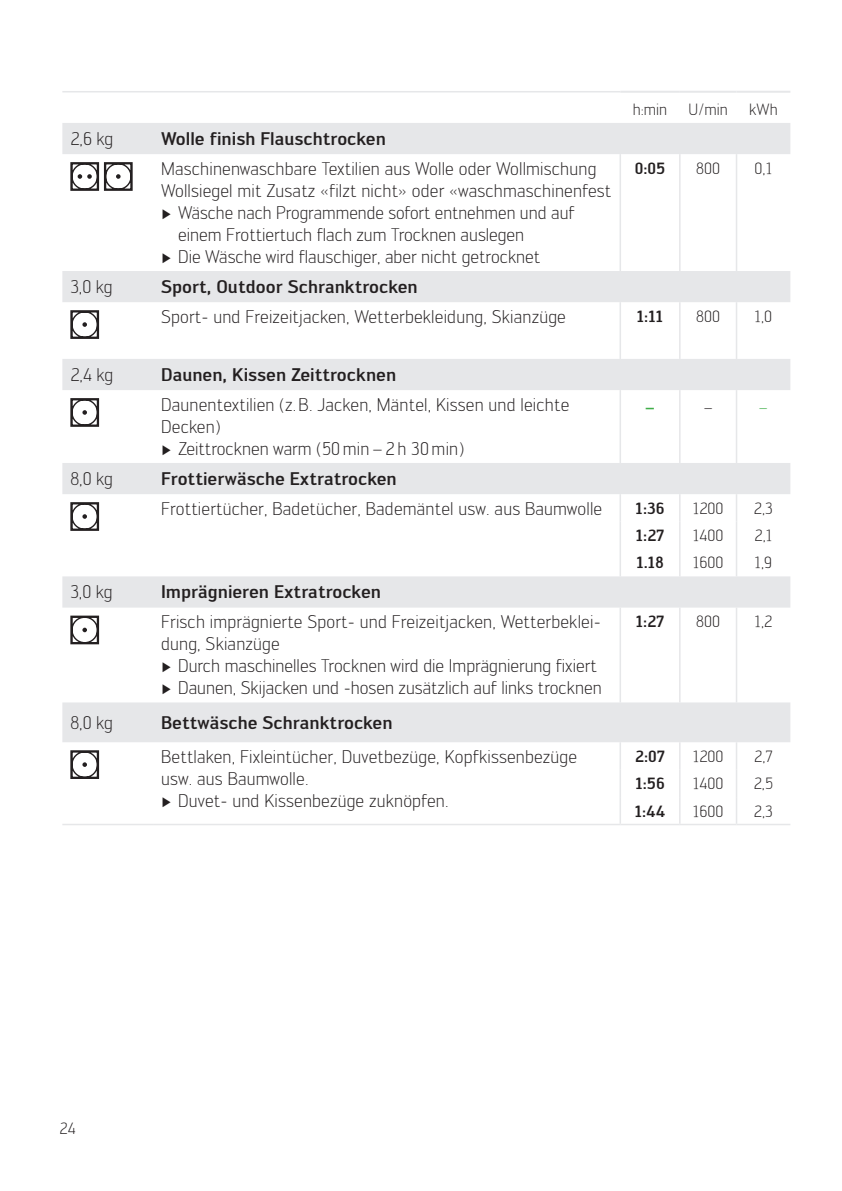
<style>
.page{position:relative;width:842px;height:1191px;background:#fff}
.page>*{position:absolute;margin:0;border:0;box-sizing:border-box;transform-origin:0 0}
.t1{font:300 18px/22px "Engel";letter-spacing:.01em;color:#231f20}
.t2{font:500 18px "Engel";color:#231f20}
.t3{font:300 16px "Engel";color:#231f20}
.t4{font:500 16px "Engel";color:#231f20}
.t5{font:500 16px "Engel";color:#40ae49}
.t6{font:300 16px "Engel";color:#40ae49}
.s1{font-family:"Century";font-weight:400;font-size:14px}
</style>
<div class="page">
<svg style="left:63px;top:92px;width:557px;height:1px"></svg>
<svg style="left:62px;top:123px;width:728px;height:619px"></svg>
<hr style="left:62px;top:823px;width:91px;height:2px;background:#e6e7e9">
<hr style="left:153px;top:823px;width:467px;height:2px;background:#e6e7e9">
<hr style="left:680px;top:823px;width:56px;height:2px;background:#e6e7e9">
<hr style="left:736px;top:823px;width:54px;height:2px;background:#e6e7e9">
<hr style="left:620px;top:823px;width:60px;height:2px;background:#e6e7e9">
<hr style="left:62px;top:91px;width:91px;height:1px;background:#e6e7e9">
<hr style="left:153px;top:91px;width:467px;height:1px;background:#e6e7e9">
<hr style="left:620px;top:91px;width:60px;height:2px;background:#e6e7e9">
<hr style="left:680px;top:91px;width:56px;height:2px;background:#e6e7e9">
<hr style="left:736px;top:91px;width:54px;height:2px;background:#e6e7e9">
<hr style="left:619px;top:154px;width:2px;height:117px;background:#e6e7e9">
<hr style="left:679px;top:154px;width:1px;height:117px;background:#e6e7e9">
<hr style="left:736px;top:154px;width:1px;height:117px;background:#e6e7e9">
<hr style="left:619px;top:302px;width:2px;height:57px;background:#e6e7e9">
<hr style="left:679px;top:302px;width:1px;height:57px;background:#e6e7e9">
<hr style="left:736px;top:302px;width:1px;height:57px;background:#e6e7e9">
<hr style="left:619px;top:390px;width:2px;height:73px;background:#e6e7e9">
<hr style="left:679px;top:390px;width:1px;height:73px;background:#e6e7e9">
<hr style="left:736px;top:390px;width:1px;height:73px;background:#e6e7e9">
<hr style="left:619px;top:494px;width:2px;height:27px;background:#e6e7e9">
<hr style="left:619px;top:521px;width:2px;height:28px;background:#e6e7e9">
<hr style="left:619px;top:742px;width:2px;height:27px;background:#e6e7e9">
<hr style="left:619px;top:769px;width:2px;height:28px;background:#e6e7e9">
<hr style="left:619px;top:549px;width:2px;height:27px;background:#e6e7e9">
<svg style="left:679px;top:494px;width:1px;height:82px"></svg>
<svg style="left:736px;top:494px;width:1px;height:82px"></svg>
<hr style="left:619px;top:797px;width:2px;height:26px;background:#e6e7e9">
<svg style="left:679px;top:742px;width:1px;height:81px"></svg>
<svg style="left:736px;top:742px;width:1px;height:81px"></svg>
<hr style="left:619px;top:607px;width:2px;height:95px;background:#e6e7e9">
<hr style="left:679px;top:607px;width:1px;height:95px;background:#e6e7e9">
<hr style="left:736px;top:607px;width:1px;height:95px;background:#e6e7e9">
<svg style="left:73px;top:165px;width:23px;height:23px"></svg>
<div style="left:70px;top:162px;width:29px;height:29px;border:2px solid #231f20"></div>
<svg style="left:107px;top:165px;width:23px;height:23px"></svg>
<div style="left:104px;top:162px;width:29px;height:29px;border:2px solid #231f20"></div>
<svg style="left:73px;top:313px;width:23px;height:23px"></svg>
<div style="left:70px;top:310px;width:29px;height:29px;border:2px solid #231f20"></div>
<svg style="left:73px;top:401px;width:23px;height:23px"></svg>
<div style="left:70px;top:398px;width:29px;height:29px;border:2px solid #231f20"></div>
<svg style="left:73px;top:505px;width:23px;height:23px"></svg>
<div style="left:70px;top:502px;width:29px;height:29px;border:2px solid #231f20"></div>
<svg style="left:73px;top:618px;width:23px;height:23px"></svg>
<div style="left:70px;top:615px;width:29px;height:29px;border:2px solid #231f20"></div>
<svg style="left:73px;top:753px;width:23px;height:23px"></svg>
<div style="left:70px;top:750px;width:29px;height:29px;border:2px solid #231f20"></div>
<p class="t1" style="left:70px;top:128px;width:44px">2,6 kg</p>
<p class="t2" style="left:161px;top:129px;width:226px">Wolle finish Flauschtrocken</p>
<p class="t1" style="left:161px;top:158px;width:437px">Maschinenwaschbare Textilien aus Wolle oder Wollmischung</p>
<p class="t1" style="left:161px;top:180px;width:452px">Wollsiegel mit Zusatz «filzt nicht» oder «waschmaschinenfest</p>
<p class="t1" style="left:161px;top:202px;width:415px"><span class="s1">►</span> Wäsche nach Programmende sofort entnehmen und auf</p>
<p class="t1" style="left:178px;top:224px;width:348px">einem Frottiertuch flach zum Trocknen auslegen</p>
<p class="t1" style="left:161px;top:246px;width:381px"><span class="s1">►</span> Die Wäsche wird flauschiger, aber nicht getrocknet</p>
<p class="t3" style="left:633px;top:101px;width:36px">h:min</p>
<p class="t3" style="left:689px;top:101px;width:41px">U/min</p>
<p class="t3" style="left:749px;top:101px;width:30px">kWh</p>
<p class="t4" style="left:635px;top:159px;width:32px">0:05</p>
<p class="t3" style="left:696px;top:160px;width:25px">800</p>
<p class="t3" style="left:755px;top:160px;width:19px">0,1</p>
<p class="t1" style="left:70px;top:276px;width:44px">3,0 kg</p>
<p class="t2" style="left:161px;top:277px;width:258px">Sport, Outdoor Schranktrocken</p>
<p class="t1" style="left:161px;top:306px;width:406px">Sport- und Freizeitjacken, Wetterbekleidung, Skianzüge</p>
<p class="t4" style="left:637px;top:307px;width:28px">1:11</p>
<p class="t3" style="left:696px;top:308px;width:25px">800</p>
<p class="t3" style="left:755px;top:308px;width:19px">1,0</p>
<p class="t1" style="left:70px;top:364px;width:44px">2,4 kg</p>
<p class="t2" style="left:161px;top:365px;width:237px">Daunen, Kissen Zeittrocknen</p>
<p class="t1" style="left:161px;top:394px;width:410px">Daunentextilien (z. B. Jacken, Mäntel, Kissen und leichte<br>Decken)<br><span class="s1">►</span> Zeittrocknen warm (50 min – 2 h 30 min)</p>
<p class="t5" style="left:645px;top:398px;width:12px">–</p>
<p class="t3" style="left:703px;top:399px;width:11px">–</p>
<p class="t6" style="left:759px;top:399px;width:11px">–</p>
<p class="t1" style="left:70px;top:468px;width:44px">8,0 kg</p>
<p class="t2" style="left:161px;top:469px;width:237px">Frottierwäsche Extratrocken</p>
<p class="t1" style="left:161px;top:498px;width:443px">Frottiertücher, Badetücher, Bademäntel usw. aus Baumwolle</p>
<p class="t4" style="left:636px;top:499px;width:30px">1:36</p>
<p class="t3" style="left:693px;top:500px;width:32px">1200</p>
<p class="t3" style="left:754px;top:500px;width:20px">2,3</p>
<p class="t4" style="left:636px;top:526px;width:30px">1:27</p>
<p class="t3" style="left:693px;top:527px;width:32px">1400</p>
<p class="t3" style="left:754px;top:527px;width:19px">2,1</p>
<p class="t4" style="left:636px;top:554px;width:29px">1.18</p>
<p class="t3" style="left:693px;top:555px;width:32px">1600</p>
<p class="t3" style="left:755px;top:555px;width:19px">1,9</p>
<p class="t1" style="left:70px;top:582px;width:44px">3,0 kg</p>
<p class="t2" style="left:161px;top:582px;width:221px">Imprägnieren Extratrocken</p>
<p class="t1" style="left:161px;top:612px;width:442px">Frisch imprägnierte Sport- und Freizeit jacken, Wetterbeklei&shy;dung, Skianzüge<br><span class="s1">►</span> Durch maschinelles Trocknen wird die Imprägnierung fixiert <span class="s1">►</span> Daunen, Skijacken und -hosen zusätzlich auf links trocknen</p>
<p class="t4" style="left:636px;top:612px;width:30px">1:27</p>
<p class="t3" style="left:696px;top:613px;width:25px">800</p>
<p class="t3" style="left:754px;top:613px;width:19px">1,2</p>
<p class="t1" style="left:70px;top:712px;width:44px">8,0 kg</p>
<p class="t2" style="left:161px;top:712px;width:233px">Bettwäsche Schranktrocken</p>
<p class="t1" style="left:161px;top:746px;width:418px">Bettlaken, Fixleintücher, Duvetbezüge, Kopfkissenbezüge usw. aus Baumwolle.<br><span class="s1">►</span> Duvet- und Kissenbezüge zuknöpfen.</p>
<p class="t4" style="left:635px;top:747px;width:31px">2:07</p>
<p class="t3" style="left:693px;top:748px;width:32px">1200</p>
<p class="t3" style="left:754px;top:748px;width:20px">2,7</p>
<p class="t4" style="left:635px;top:774px;width:31px">1:56</p>
<p class="t3" style="left:693px;top:775px;width:32px">1400</p>
<p class="t3" style="left:754px;top:775px;width:21px">2,5</p>
<p class="t4" style="left:635px;top:802px;width:32px">1:44</p>
<p class="t3" style="left:693px;top:803px;width:32px">1600</p>
<p class="t3" style="left:754px;top:803px;width:20px">2,3</p>
<p class="t3" style="left:60px;top:1121px;width:18px">24</p>
</div>
